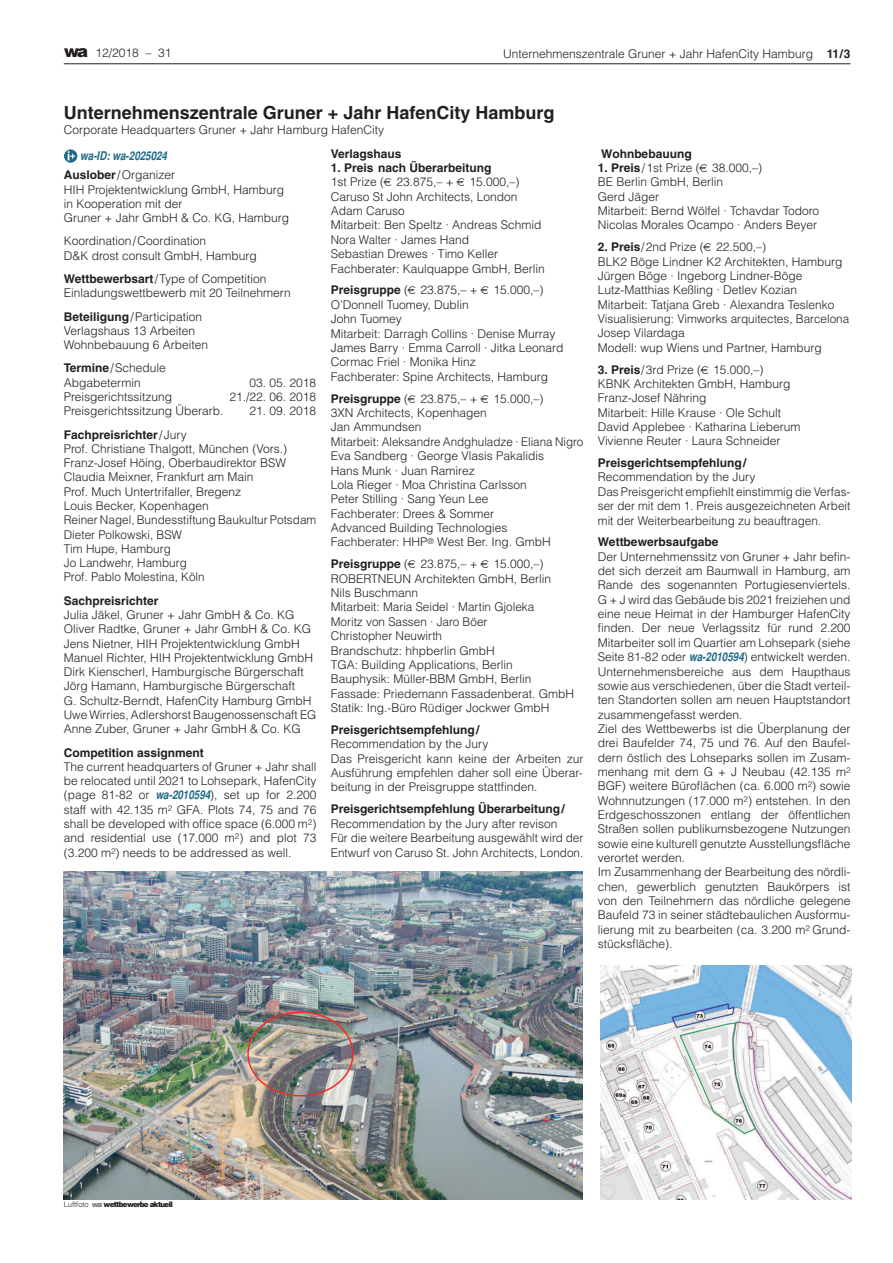
<style>
.page{position:relative;width:893px;height:1263px;background:#fff}
.page>*{position:absolute;margin:0;border:0;box-sizing:border-box;transform-origin:0 0}
.t1{font:700 18px "Helvetica";color:#231f20}
.t2{font:300 12px/14.4px "Helvetica";color:#231f20}
.t3{font:700 12px "Helvetica";color:#231f20}
.t4{font:italic 700 condensed 12px "Helvetica";color:#1d6987}
.t5{font:900 7.5px "Helvetica";letter-spacing:-.1em;color:#231f20}
.s1{font-weight:900;font-size:16.5px}
.s2{font-weight:700}
.s3{font-weight:700;font-style:italic;font-stretch:condensed;color:#1d6987}
.s4{font-weight:300}
.s5{color:#76787b}
</style>
<div class="page">
<hr style="left:64px;top:64px;width:786px;height:1px;background:#231f20">
<svg style="left:64px;top:149px;width:13px;height:14px"></svg>
<svg style="left:68px;top:151px;width:7px;height:9px"></svg>
<img style="left:64px;top:872px;width:519px;height:327px">
<img style="left:247px;top:1011px;width:107px;height:85px">
<img style="left:600px;top:965px;width:251px;height:234px">
<p class="t2" style="left:64px;top:46px;width:109px"><span class="s1">wa</span> 12/2018 – 31</p>
<p class="t2" style="left:503px;top:46px;width:349px">Unternehmenszentrale Gruner + Jahr HafenCity Hamburg <span class="s2">11/3</span></p>
<h1 class="t1" style="left:64px;top:106px;width:492px">Unternehmenszentrale Gruner + Jahr HafenCity Hamburg</h1>
<p class="t2" style="left:64px;top:122px;width:322px">Corporate Headquarters Gruner + Jahr Hamburg HafenCity</p>
<p class="t4" style="left:80px;top:148px;width:88px">wa-ID: wa-2025024</p>
<p class="t2" style="left:64px;top:168px;width:227px"><span class="s2">Auslober</span>/Organizer<br>HIH Projektentwicklung GmbH, Hamburg in Kooperation mit der<br>Gruner + Jahr GmbH &amp; Co. KG, Hamburg</p>
<p class="t2" style="left:64px;top:234px;width:195px">Koordination/Coordination<br>D&amp;K drost consult GmbH, Hamburg</p>
<p class="t2" style="left:64px;top:272px;width:228px"><span class="s2">Wettbewerbsart</span>/Type of Competition<br>Einladungswettbewerb mit 20 Teilnehmern</p>
<p class="t2" style="left:64px;top:309px;width:146px"><span class="s2">Beteiligung</span>/Participation<br>Verlagshaus 13 Arbeiten<br>Wohnbebauung 6 Arbeiten</p>
<p class="t2" style="left:64px;top:361px;width:104px"><span class="s2">Termine</span>/Schedule<br>Abgabetermin</p>
<p class="t2" style="left:250px;top:375px;width:68px">03. 05. 2018</p>
<p class="t2" style="left:64px;top:390px;width:110px">Preisgerichtssitzung</p>
<p class="t2" style="left:230px;top:390px;width:88px">21./22. 06. 2018</p>
<p class="t2" style="left:64px;top:404px;width:161px">Preisgerichtssitzung Überarb.</p>
<p class="t2" style="left:250px;top:404px;width:68px">21. 09. 2018</p>
<p class="t2" style="left:64px;top:427px;width:254px"><span class="s2">Fachpreisrichter</span>/Jury<br>Prof. Christiane Thalgott, München (Vors.)<br>Franz-Josef Höing, Oberbaudirektor BSW<br>Claudia Meixner, Frankfurt am Main<br>Prof. Much Untertrifaller, Bregenz<br>Louis Becker, Kopenhagen<br>Reiner Nagel, Bundesstiftung Baukultur Potsdam<br>Dieter Polkowski, BSW<br>Tim Hupe, Hamburg<br>Jo Landwehr, Hamburg<br>Prof. Pablo Molestina, Köln</p>
<p class="t3" style="left:64px;top:596px;width:96px">Sachpreisrichter</p>
<p class="t2" style="left:64px;top:608px;width:254px">Julia Jäkel, Gruner + Jahr GmbH &amp; Co. KG Oliver Radtke, Gruner + Jahr GmbH &amp; Co. KG Jens Nietner, HIH Projektentwicklung GmbH Manuel Richter, HIH Projektentwicklung GmbH Dirk Kienscherl, Hamburgische Bürgerschaft Jörg Hamann, Hamburgische Bürgerschaft<br>G. Schultz-Berndt, HafenCity Hamburg GmbH Uwe Wirries, Adlershorst Baugenossenschaft EG Anne Zuber, Gruner + Jahr GmbH &amp; Co. KG</p>
<p class="t3" style="left:64px;top:748px;width:142px">Competition assignment</p>
<p class="t2" style="left:64px;top:760px;width:254px;text-align:justify">The current headquarters of Gruner + Jahr shall be relocated until 2021 to Lohsepark, HafenCity (page 81-82 or <span class="s3">wa-2010594</span>), set up for 2.200 staff with 42.135 m<sup>2</sup> GFA. Plots 74, 75 and 76 shall be developed with office space (6.000 m<sup>2</sup>) and residential use (17.000 m<sup>2</sup>) and plot 73 (3.200 m<sup>2</sup>) needs to be addressed as well.</p>
<p class="t3" style="left:331px;top:149px;width:72px">Verlagshaus</p>
<p class="t3" style="left:331px;top:163px;width:162px">1. Preis nach Überarbeitung</p>
<p class="t2" style="left:331px;top:175px;width:124px">1st Prize ( 23.875,– +</p>
<p class="t2" style="left:331px;top:175px;width:216px;text-indent:139px">15.000,–)<br>Caruso St John Architects, London<br>Adam Caruso<br>Mitarbeit: Ben Speltz · Andreas Schmid<br>Nora Walter · James Hand<br>Sebastian Drewes · Timo Keller<br>Fachberater: Kaulquappe GmbH, Berlin</p>
<p class="t3" style="left:331px;top:286px;width:148px">Preisgruppe <span class="s4">( 23.875,– +</span></p>
<p class="t2" style="left:493px;top:283px;width:52px">15.000,–)</p>
<p class="t2" style="left:331px;top:297px;width:234px">O’Donnell Tuomey, Dublin<br>John Tuomey<br>Mitarbeit: Darragh Collins · Denise Murray<br>James Barry · Emma Carroll · Jitka Leonard<br>Cormac Friel · Monika Hinz<br>Fachberater: Spine Architects, Hamburg</p>
<p class="t3" style="left:331px;top:394px;width:148px">Preisgruppe <span class="s4">( 23.875,– +</span></p>
<p class="t2" style="left:493px;top:391px;width:52px">15.000,–)</p>
<p class="t2" style="left:331px;top:406px;width:254px">3XN Architects, Kopenhagen<br>Jan Ammundsen<br>Mitarbeit: Aleksandre Andghuladze · Eliana Nigro<br>Eva Sandberg · George Vlasis Pakalidis<br>Hans Munk · Juan Ramirez<br>Lola Rieger · Moa Christina Carlsson<br>Peter Stilling · Sang Yeun Lee<br>Fachberater: Drees &amp; Sommer<br>Advanced Building Technologies<br>Fachberater: HHP<sup>®</sup> West Ber. Ing. GmbH</p>
<p class="t3" style="left:331px;top:560px;width:148px">Preisgruppe <span class="s4">( 23.875,– +</span></p>
<p class="t2" style="left:331px;top:557px;width:245px;text-indent:163px">15.000,–)<br>ROBERTNEUN Architekten GmbH, Berlin<br>Nils Buschmann<br>Mitarbeit: Maria Seidel · Martin Gjoleka<br>Moritz von Sassen · Jaro Böer<br>Christopher Neuwirth<br>Brandschutz: hhpberlin GmbH<br>TGA: Building Applications, Berlin<br>Bauphysik: Müller-BBM GmbH, Berlin<br>Fassade: Priedemann Fassadenberat. GmbH<br>Statik: Ing.-Büro Rüdiger Jockwer GmbH</p>
<p class="t3" style="left:331px;top:725px;width:150px">Preisgerichtsempfehlung/</p>
<p class="t2" style="left:331px;top:737px;width:254px">Recommendation by the Jury<br>Das Preisgericht kann keine der Arbeiten zur Ausführung empfehlen daher soll eine Überar&shy;beitung in der Preisgruppe stattfinden.</p>
<p class="t3" style="left:331px;top:805px;width:236px">Preisgerichtsempfehlung Überarbeitung/</p>
<p class="t2" style="left:331px;top:816px;width:254px">Recommendation by the Jury after revison<br>Für die weitere Bearbeitung ausgewählt wird der<br>Entwurf von Caruso St. John Architects, London.</p>
<p class="t3" style="left:601px;top:149px;width:92px">Wohnbebauung</p>
<p class="t2" style="left:598px;top:161px;width:223px"><span class="s2">1. Preis</span>/1st Prize ( 38.000,–)<br>BE Berlin GmbH, Berlin<br>Gerd Jäger<br>Mitarbeit: Bernd Wölfel · Tchavdar Todoro<br>Nicolas Morales Ocampo · Anders Beyer</p>
<p class="t2" style="left:598px;top:240px;width:253px"><span class="s2">2. Preis</span>/2nd Prize ( 22.500,–)<br>BLK2 Böge Lindner K2 Architekten, Hamburg Jürgen Böge · Ingeborg Lindner-Böge Lutz-Matthias Keßling · Detlev Kozian Mitarbeit: Tatjana Greb · Alexandra Teslenko Visualisierung: Vimworks arquitectes, Barcelona Josep Vilardaga<br>Modell: wup Wiens und Partner, Hamburg</p>
<p class="t2" style="left:598px;top:362px;width:204px"><span class="s2">3. Preis</span>/3rd Prize ( 15.000,–)<br>KBNK Architekten GmbH, Hamburg<br>Franz-Josef Nähring<br>Mitarbeit: Hille Krause · Ole Schult<br>David Applebee · Katharina Lieberum<br>Vivienne Reuter · Laura Schneider</p>
<p class="t3" style="left:598px;top:458px;width:150px">Preisgerichtsempfehlung/</p>
<p class="t2" style="left:598px;top:470px;width:254px">Recommendation by the Jury<br>Das Preisgericht empfiehlt einstimmig die Verfas&shy;ser der mit dem 1. Preis ausgezeichneten Arbeit mit der Weiterbearbeitung zu beauftragen.</p>
<p class="t3" style="left:598px;top:538px;width:122px">Wettbewerbsaufgabe</p>
<p class="t2" style="left:598px;top:549px;width:254px">Der Unternehmenssitz von Gruner + Jahr befin&shy;det sich derzeit am Baumwall in Hamburg, am Rande des sogenannten Portugiesenviertels.<br>G + J wird das Gebäude bis 2021 freiziehen und eine neue Heimat in der Hamburger HafenCity finden. Der neue Verlagssitz für rund 2.200<br>Mitarbeiter soll im Quartier am Lohsepark (siehe Seite 81-82 oder <span class="s3">wa-2010594</span>) entwickelt werden.<br>Unternehmensbereiche aus dem Haupthaus sowie aus verschiedenen, über die Stadt verteil&shy;ten Standorten sollen am neuen Hauptstandort zusammengefasst werden.<br>Ziel des Wettbewerbs ist die Überplanung der drei Baufelder 74, 75 und 76. Auf den Baufel&shy;dern östlich des Lohseparks sollen im Zusam&shy;menhang mit dem G + J Neubau (42.135 m<sup>2<br></sup>BGF) weitere Büroflächen (ca. 6.000 m<sup>2</sup>) sowie Wohnnutzungen (17.000 m<sup>2</sup>) entstehen. In den Erdgeschosszonen entlang der öffentlichen Straßen sollen publikumsbezogene Nutzungen sowie eine kulturell genutzte Ausstellungsfläche verortet werden.<br>Im Zusammenhang der Bearbeitung des nördli&shy;chen, gewerblich genutzten Baukörpers ist von den Teilnehmern das nördliche gelegene Baufeld 73 in seiner städtebaulichen Ausformu&shy;lierung mit zu bearbeiten (ca. 3.200 m<sup>2</sup> Grund&shy;stücksfläche).</p>
<p class="t5" style="left:64px;top:1200px;width:111px"><span class="s4">Luftfoto</span> <span class="s5">wa</span> wettbewerbe aktuell</p>
</div>
